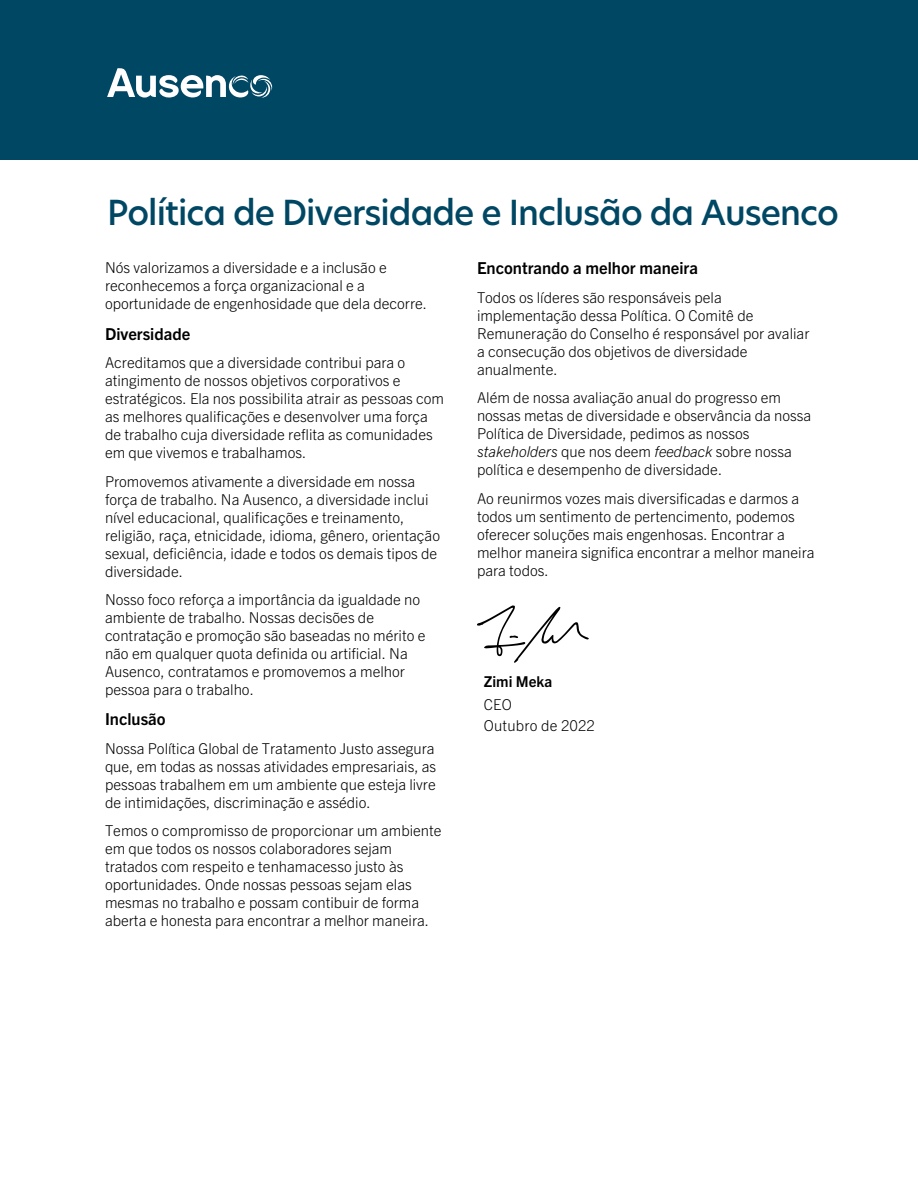
<style>
.page{position:relative;width:918px;height:1188px;background:#fff}
.page>*{position:absolute;margin:0;border:0;box-sizing:border-box;transform-origin:0 0}
.t1{font:500 33.9px "Hero New";letter-spacing:-.03em;color:#004764}
.t2{font:700 16.5px "Trade Gothic Next LT Pro";color:#000}
.t3{font:300 15px/18px "Trade Gothic Next LT Pro";color:#000}
.t4{font:700 15px "Trade Gothic Next LT Pro";color:#000}
.s1{font-style:italic}
</style>
<div class="page">
<div style="left:0;top:0;width:918px;height:160px;background:#004764"></div>
<svg style="left:107px;top:68px;width:165px;height:30px"></svg>
<svg style="left:477px;top:605px;width:112px;height:58px"></svg>
<h1 class="t1" style="left:107px;top:189px;width:733px">Política de Diversidade e Inclusão da Ausenco</h1>
<p class="t3" style="left:105px;top:258px;width:324px">Nós valorizamos a diversidade e a inclusão e reconhecemos a força organizacional e a oportunidade de engenhosidade que dela decorre.</p>
<p class="t2" style="left:105px;top:322px;width:87px">Diversidade</p>
<p class="t3" style="left:105px;top:353px;width:341px">Acreditamos que a diversidade contribui para o atingimento de nossos objetivos corporativos e estratégicos. Ela nos possibilita atrair as pessoas com as melhores qualificações e desenvolver uma força de trabalho cuja diversidade reflita as comunidades em que vivemos e trabalhamos.</p>
<p class="t3" style="left:105px;top:471px;width:337px">Promovemos ativamente a diversidade em nossa força de trabalho. Na Ausenco, a diversidade inclui nível educacional, qualificações e treinamento, religião, raça, etnicidade, idioma, gênero, orientação sexual, deficiência, idade e todos os demais tipos de diversidade.</p>
<p class="t3" style="left:105px;top:590px;width:322px">Nosso foco reforça a importância da igualdade no ambiente de trabalho. Nossas decisões de contratação e promoção são baseadas no mérito e não em qualquer quota definida ou artificial. Na Ausenco, contratamos e promovemos a melhor pessoa para o trabalho.</p>
<p class="t2" style="left:105px;top:708px;width:62px">Inclusão</p>
<p class="t3" style="left:105px;top:738px;width:333px;text-align:justify">Nossa Política Global de Tratamento Justo assegura que, em todas as nossas atividades empresariais, as pessoas trabalhem em um ambiente que esteja livre de intimidações, discriminação e assédio.</p>
<p class="t3" style="left:105px;top:821px;width:338px">Temos o compromisso de proporcionar um ambiente em que todos os nossos colaboradores sejam tratados com respeito e tenhamacesso justo às oportunidades. Onde nossas pessoas sejam elas mesmas no trabalho e possam contibuir de forma aberta e honesta para encontrar a melhor maneira.</p>
<p class="t2" style="left:477px;top:257px;width:223px">Encontrando a melhor maneira</p>
<p class="t3" style="left:477px;top:287px;width:334px">Todos os líderes são responsáveis pela implementação dessa Política. O Comitê de Remuneração do Conselho é responsável por avaliar a consecução dos objetivos de diversidade anualmente.</p>
<p class="t3" style="left:477px;top:388px;width:336px">Além de nossa avaliação anual do progresso em nossas metas de diversidade e observância da nossa Política de Diversidade, pedimos as nossos <span class="s1">stakeholders</span> que nos deem <span class="s1">feedback</span> sobre nossa política e desempenho de diversidade.</p>
<p class="t3" style="left:477px;top:488px;width:339px">Ao reunirmos vozes mais diversificadas e darmos a todos um sentimento de pertencimento, podemos oferecer soluções mais engenhosas. Encontrar a melhor maneira significa encontrar a melhor maneira para todos.</p>
<p class="t4" style="left:484px;top:671px;width:70px">Zimi Meka</p>
<p class="t3" style="left:484px;top:715px;width:113px">Outubro de 2022</p>
<p class="t3" style="left:484px;top:694px;width:30px">CEO</p>
</div>
